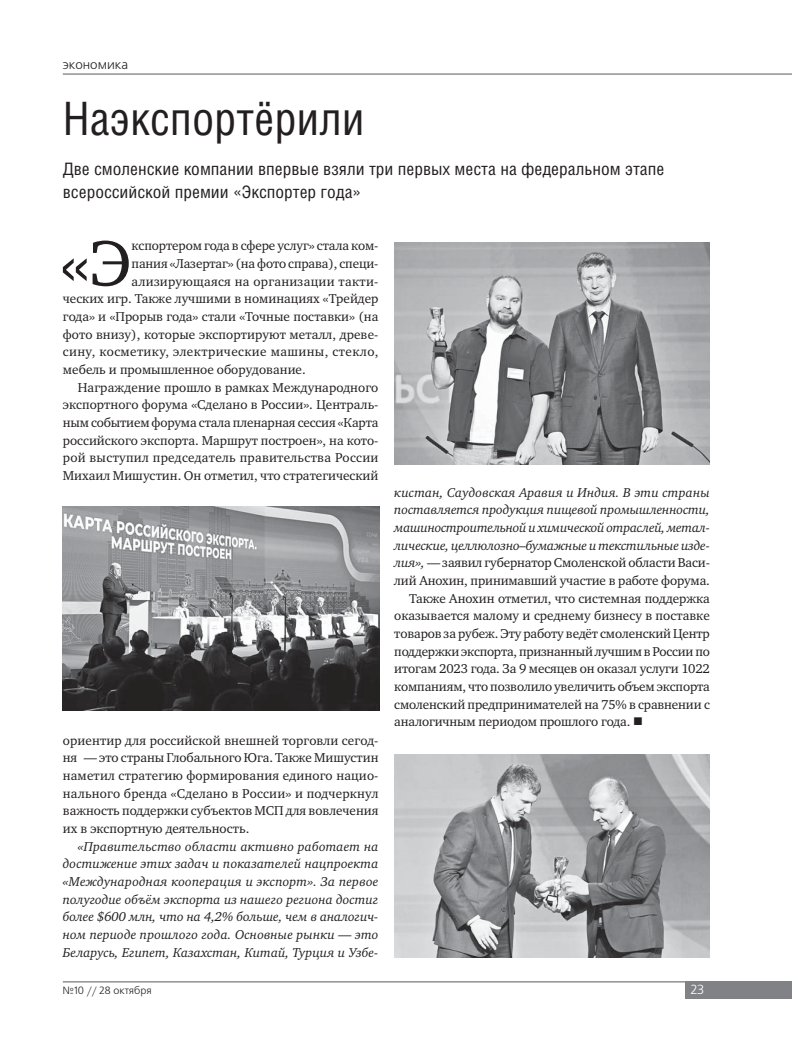
<style>
.page{position:relative;width:798px;height:1063px;background:#fff}
.page>*{position:absolute;margin:0;border:0;box-sizing:border-box;transform-origin:0 0}
.t1{font:65.88px "Charter ITC";color:#231f20}
.t2{font:46.12px "Helios Cond";color:#231f20}
.t3{font:17.12px/22.4px "Helios Cond";color:#231f20;scale:1.05 1}
.t4{font:13.12px/17.6px "Charter ITC";color:#231f20;text-align:justify}
.t5{font:italic 13.12px/17.6px "Charter ITC";letter-spacing:-.01em;color:#231f20;text-align:justify}
.t6{font:13.12px "Charter ITC";letter-spacing:.02em;color:#231f20}
.t7{font:13.12px "Charter ITC";letter-spacing:.025em;color:#231f20}
.t8{font:italic 13.12px "Charter ITC";letter-spacing:.01em;color:#231f20}
.t9{font:13.12px "Free Set C";color:#231f20}
.t10{font:13.12px "Free Set C";color:#fff}
.t11{font:10.5px "Free Set C";color:#231f20}
.s1{font-style:italic}
</style>
<div class="page">
<hr style="left:63px;top:982px;width:727px;height:1px;background:#58595b">
<hr style="left:63px;top:74px;width:727px;height:1px;background:#58595b">
<div style="left:684px;top:981px;width:106px;height:17px;background:#808285"></div>
<img style="left:394px;top:242px;width:315px;height:223px">
<img style="left:63px;top:507px;width:316px;height:203px">
<img style="left:394px;top:754px;width:315px;height:203px">
<p class="t9" style="left:63px;top:59px;width:67px">экономика</p>
<h2 class="t2" style="left:63px;top:103px;width:303px">Наэкспортёрили</h2>
<h3 class="t3" style="left:63px;top:160px;width:574px">Две смоленские компании впервые взяли три первых места на федеральном этапе всероссийской премии «Экспортер года»</h3>
<h1 class="t1" style="left:61px;top:234px;width:72px">«Э</h1>
<p class="t4" style="left:131px;top:238px;width:248px">кспортером года в сфере услуг» стала ком-</p>
<p class="t4" style="left:131px;top:255px;width:248px">пания «Лазертаг» (на фото справа), специ-</p>
<p class="t6" style="left:131px;top:275px;width:248px">ализирующаяся на организации такти-</p>
<p class="t4" style="left:63px;top:291px;width:317px">ческих игр. Также лучшими в номинациях «Трейдер</p>
<p class="t4" style="left:63px;top:308px;width:317px">года» и «Прорыв года» стали «Точные поставки» (на</p>
<p class="t4" style="left:63px;top:326px;width:317px">фото внизу), которые экспортируют металл, древе-</p>
<p class="t7" style="left:63px;top:346px;width:317px">сину, косметику, электрические машины, стекло,</p>
<p class="t4" style="left:63px;top:361px;width:244px">мебель и промышленное оборудование.</p>
<p class="t4" style="left:78px;top:379px;width:302px">Награждение прошло в рамках Международного</p>
<p class="t4" style="left:63px;top:397px;width:317px">экспортного форума «Сделано в России». Централь-</p>
<p class="t4" style="left:63px;top:414px;width:317px">ным событием форума стала пленарная сессия «Карта</p>
<p class="t4" style="left:63px;top:432px;width:317px">российского экспорта. Маршрут построен», на кото-</p>
<p class="t6" style="left:63px;top:452px;width:317px">рой выступил председатель правительства России</p>
<p class="t4" style="left:63px;top:467px;width:317px">Михаил Мишустин. Он отметил, что стратегический</p>
<p class="t4" style="left:63px;top:732px;width:317px">ориентир для российской внешней торговли сегод&shy;ня — это страны Глобального Юга. Также Мишустин наметил стратегию формирования единого нацио&shy;нального бренда «Сделано в России» и подчеркнул важность поддержки субъектов МСП для вовлечения их в экспортную деятельность.</p>
<p class="t5" style="left:63px;top:838px;width:317px;text-indent:15px">«Правительство области активно работает на достижение этих задач и показателей нацпроекта «Международная кооперация и экспорт». За первое полугодие объём экспорта из нашего региона достиг более $600 млн, что на 4,2% больше, чем в аналогич&shy;ном периоде прошлого года. Основные рынки — это Беларусь, Египет, Казахстан, Китай, Турция и Узбе-</p>
<p class="t8" style="left:394px;top:486px;width:317px">кистан, Саудовская Аравия и Индия. В эти страны</p>
<p class="t5" style="left:394px;top:502px;width:317px">поставляется продукция пищевой промышленности,</p>
<p class="t5" style="left:394px;top:520px;width:317px">машиностроительной и химической отраслей, метал-</p>
<p class="t5" style="left:394px;top:537px;width:317px">лические, целлюлозно–бумажные и текстильные изде-</p>
<p class="t4" style="left:394px;top:555px;width:317px"><span class="s1">лия»,</span> — заявил губернатор Смоленской области Васи-</p>
<p class="t4" style="left:394px;top:573px;width:317px">лий Анохин, принимавший участие в работе форума.</p>
<p class="t4" style="left:409px;top:590px;width:302px">Также Анохин отметил, что системная поддержка</p>
<p class="t4" style="left:394px;top:608px;width:317px">оказывается малому и среднему бизнесу в поставке</p>
<p class="t4" style="left:394px;top:626px;width:317px">товаров за рубеж. Эту работу ведёт смоленский Центр</p>
<p class="t4" style="left:394px;top:643px;width:317px">поддержки экспорта, признанный лучшим в России по</p>
<p class="t4" style="left:394px;top:661px;width:317px">итогам 2023 года. За 9 месяцев он оказал услуги 1022</p>
<p class="t4" style="left:394px;top:679px;width:317px">компаниям, что позволило увеличить объем экспорта</p>
<p class="t4" style="left:394px;top:696px;width:317px">смоленский предпринимателей на 75% в сравнении с</p>
<p class="t4" style="left:394px;top:714px;width:237px">аналогичным периодом прошлого года.</p>
<p class="t11" style="left:62px;top:986px;width:91px">№10 // 28 октября</p>
<p class="t10" style="left:690px;top:983px;width:16px">23</p>
</div>
